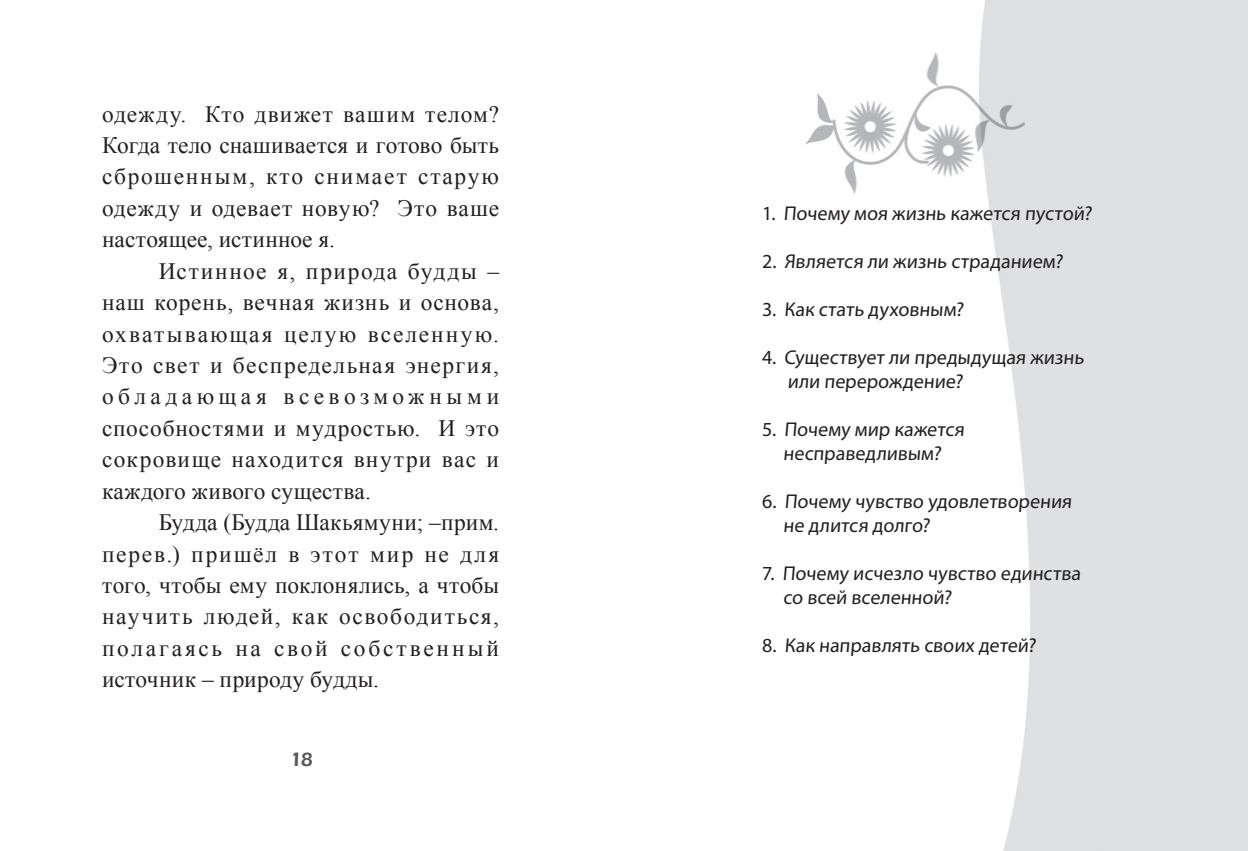
<style>
.page{position:relative;width:1248px;height:851px;background:#fff}
.page>*{position:absolute;margin:0;border:0;box-sizing:border-box;transform-origin:0 0}
.t1{font:23.4px/31.4px "Times New Roman";letter-spacing:.03em;color:#231f20;text-align:justify}
.t2{font:20px/24px "Myriad Pro";color:#231f20}
.t3{font:600 20px "Eras ITC";color:#57585a}
</style>
<div class="page">
<img style="left:805px;top:52px;width:219px;height:141px">
<p class="t1" style="left:102px;top:98px;width:398px">одежду. Кто движет вашим телом?<br>Когда тело снашивается и готово быть сброшенным, кто снимает старую одежду и одевает новую? Это ваше настоящее, истинное я.</p>
<p class="t1" style="left:102px;top:255px;width:398px;text-indent:57px">Истинное я, природа будды – наш корень, вечная жизнь и основа, охватывающая целую вселенную.<br>Это свет и беспредельная энергия, обладающая всевозможными способностями и мудростью. И это сокровище находится внутри вас и каждого живого существа.</p>
<p class="t1" style="left:102px;top:506px;width:398px;text-indent:57px">Будда (Будда Шакьямуни; –прим. перев.) пришёл в этот мир не для того, чтобы ему поклонялись, а чтобы научить людей, как освободиться, полагаясь на свой собственный источник – природу будды.</p>
<p class="t3" style="left:289px;top:747px;width:25px">18</p>
<p class="t2" style="left:762px;top:201px;width:333px">1. Почему моя жизнь кажется пустой?</p>
<p class="t2" style="left:762px;top:249px;width:304px">2. Является ли жизнь страданием?</p>
<p class="t2" style="left:762px;top:297px;width:205px">3. Как стать духовным?</p>
<p class="t2" style="left:787px;top:345px;width:300px;text-indent:-25px">4. Существует ли предыдущая жизнь или перерождение?</p>
<p class="t2" style="left:762px;top:417px;width:206px;text-align:center">5. Почему мир кажется несправедливым?</p>
<p class="t2" style="left:783px;top:489px;width:292px;text-indent:-21px">6. Почему чувство удовлетворения не длится долго?</p>
<p class="t2" style="left:783px;top:561px;width:301px;text-indent:-21px">7. Почему исчезло чувство единства со всей вселенной?</p>
<p class="t2" style="left:762px;top:633px;width:277px">8. Как направлять своих детей?</p>
</div>
